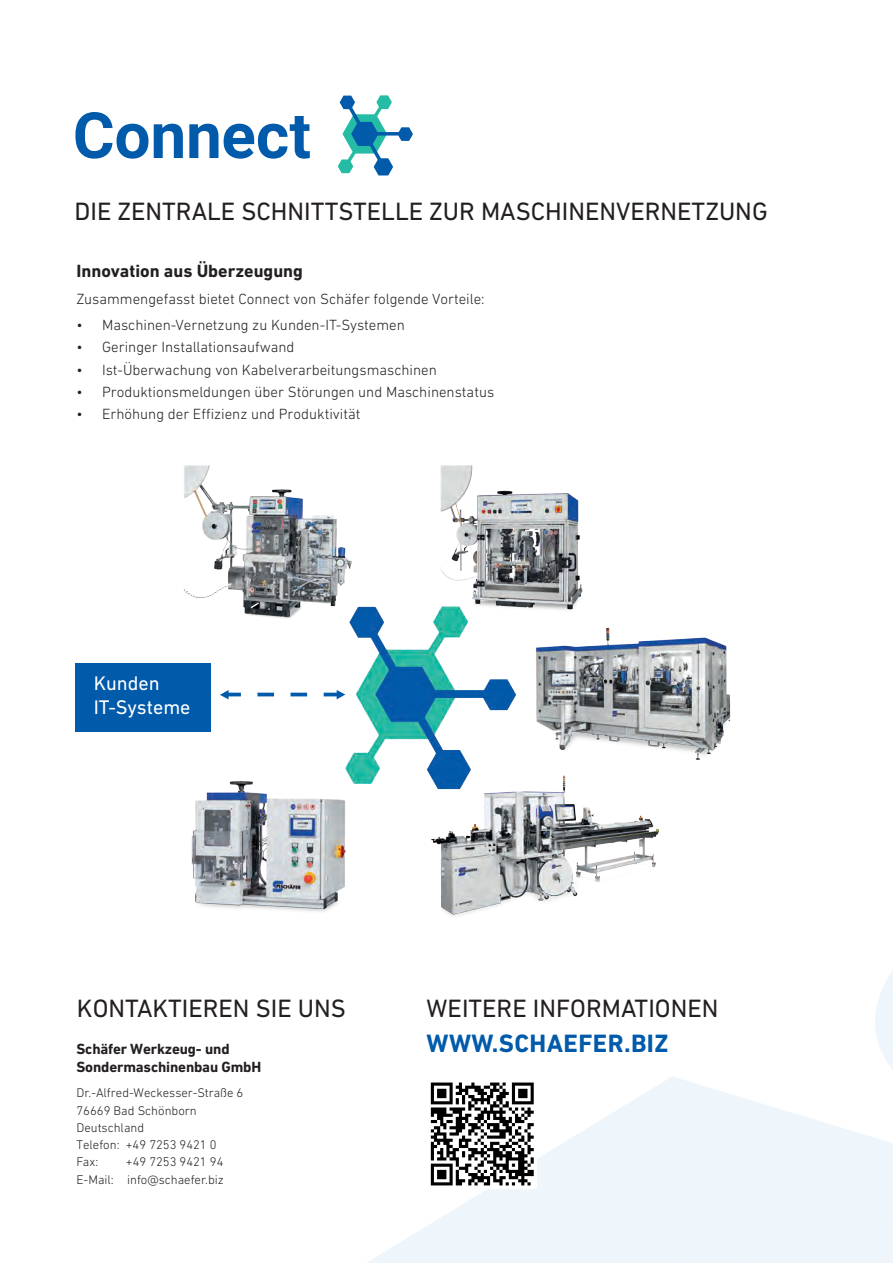
<style>
.page{position:relative;width:893px;height:1263px;background:#fff}
.page>*{position:absolute;margin:0;border:0;box-sizing:border-box;transform-origin:0 0}
.t1{font:25.5px "DIN Next W1 G";color:#231f20}
.t2{font:700 25.5px "DIN Next W1 G";letter-spacing:.015em;color:#015aaa}
.t3{font:20.1px/24px "DIN Next W1 G";color:#fff}
.t4{font:700 18px "DIN Next W1 G";color:#231f20}
.t5{font:300 15px "DIN Next W1 G";color:#231f20}
.t6{font:700 15px/18px "DIN Next W1 G";letter-spacing:-.01em;color:#231f20}
.t7{font:300 12.75px/17.2px "DIN Next W1 G";color:#231f20}
</style>
<div class="page">
<svg style="left:75px;top:112px;width:73px;height:47px"></svg>
<svg style="left:154px;top:124px;width:29px;height:34px"></svg>
<svg style="left:189px;top:124px;width:29px;height:34px"></svg>
<svg style="left:224px;top:116px;width:86px;height:43px"></svg>
<svg style="left:338px;top:95px;width:75px;height:80px"></svg>
<svg style="left:431px;top:1082px;width:103px;height:103px"></svg>
<img style="left:184px;top:465px;width:547px;height:453px">
<div style="left:75px;top:663px;width:136px;height:69px;background:#015aaa"></div>
<svg style="left:220px;top:690px;width:125px;height:9px"></svg>
<h1 class="t1" style="left:75px;top:196px;width:695px">DIE ZENTRALE SCHNITTSTELLE ZUR MASCHINENVERNETZUNG</h1>
<p class="t4" style="left:77px;top:260px;width:228px">Innovation aus Überzeugung</p>
<p class="t5" style="left:77px;top:290px;width:410px">Zusammengefasst bietet Connect von Schäfer folgende Vorteile:</p>
<p class="t5" style="left:77px;top:316px;width:330px">• Maschinen-Vernetzung zu Kunden-IT-Systemen</p>
<p class="t5" style="left:77px;top:339px;width:220px">• Geringer Installationsaufwand</p>
<p class="t5" style="left:77px;top:361px;width:362px">• Ist-Überwachung von Kabelverarbeitungsmaschinen</p>
<p class="t5" style="left:77px;top:383px;width:419px">• Produktionsmeldungen über Störungen und Maschinenstatus</p>
<p class="t5" style="left:77px;top:405px;width:285px">• Erhöhung der Effizienz und Produktivität</p>
<h2 class="t3" style="left:94px;top:671px;width:98px">Kunden<br>IT-Systeme</h2>
<h1 class="t1" style="left:77px;top:994px;width:270px">KONTAKTIEREN SIE UNS</h1>
<h1 class="t1" style="left:427px;top:994px;width:293px">WEITERE INFORMATIONEN</h1>
<h1 class="t2" style="left:427px;top:1028px;width:243px">WWW.SCHAEFER.BIZ</h1>
<p class="t6" style="left:77px;top:1039px;width:186px">Schäfer Werkzeug- und<br>Sondermaschinenbau GmbH</p>
<p class="t7" style="left:77px;top:1084px;width:168px">Dr.-Alfred-Weckesser-Straße 6<br>76669 Bad Schönborn<br>Deutschland<br>Telefon: +49 7253 9421 0<br>Fax:</p>
<p class="t7" style="left:77px;top:1153px;width:149px;text-align:right">+49 7253 9421 94<br>E-Mail: info@schaefer.biz</p>
</div>
